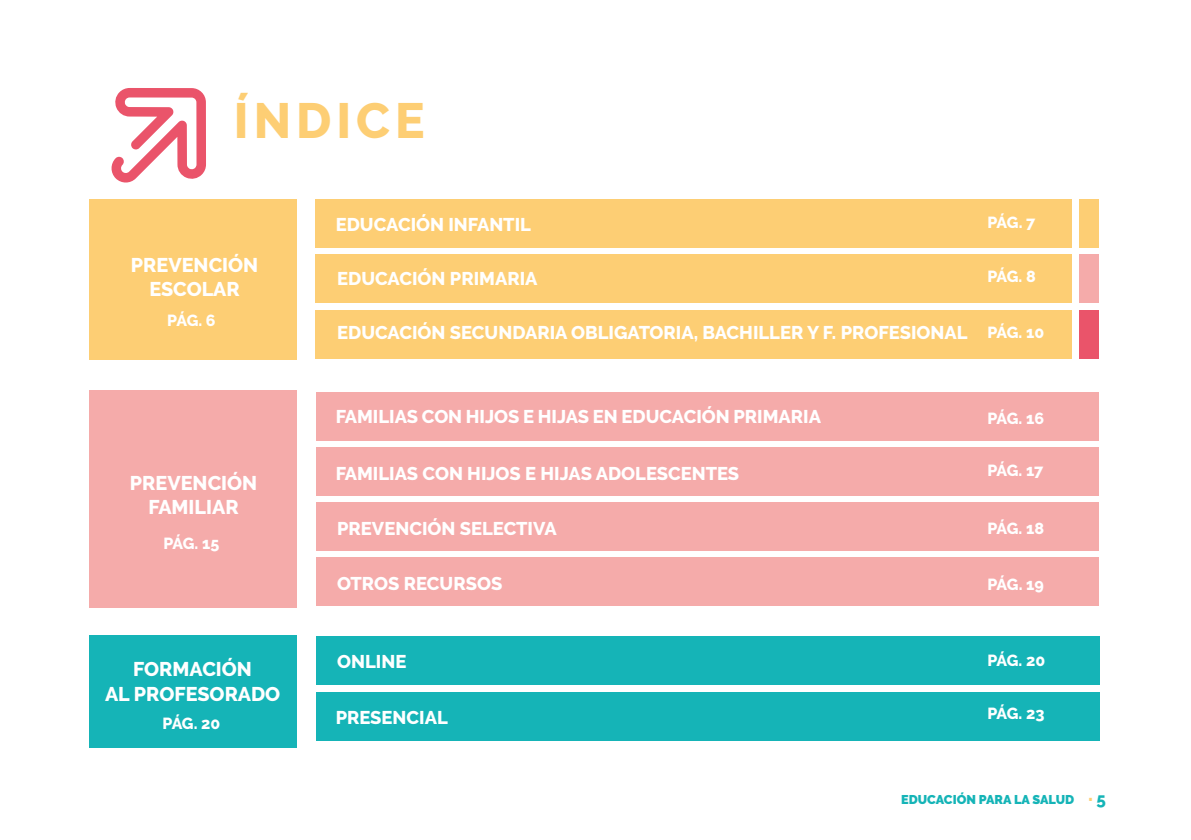
<style>
.page{position:relative;width:1191px;height:840px;background:#fff}
.page>*{position:absolute;margin:0;border:0;box-sizing:border-box;transform-origin:0 0}
.t1{font:800 49.4px "Raleway";letter-spacing:.1em;color:#fdce74}
.t2{font:800 19.8px/23.8px "Raleway";color:#fff}
.t3{font:800 18.4px "Raleway";color:#fff}
.t4{font:800 16px "Raleway";letter-spacing:-.025em;color:#fff}
.t5{font:900 12.6px "Raleway";color:#15b4b7}
.s1{font-size:17px;color:#fdce74}
.s2{font-weight:800;font-size:17px}
</style>
<div class="page">
<div style="left:89px;top:199px;width:208px;height:161px;background:#fdce74"></div>
<div style="left:89px;top:390px;width:208px;height:217px;background:#f5abaa"></div>
<div style="left:89px;top:635px;width:208px;height:112px;background:#15b4b7"></div>
<div style="left:315px;top:199px;width:756px;height:48px;background:#fdce74"></div>
<div style="left:317px;top:392px;width:782px;height:48px;background:#f5abaa"></div>
<div style="left:315px;top:254px;width:756px;height:49px;background:#fdce74"></div>
<div style="left:317px;top:447px;width:782px;height:48px;background:#f5abaa"></div>
<div style="left:317px;top:636px;width:783px;height:48px;background:#15b4b7"></div>
<div style="left:315px;top:310px;width:756px;height:48px;background:#fdce74"></div>
<div style="left:317px;top:502px;width:782px;height:48px;background:#f5abaa"></div>
<div style="left:317px;top:692px;width:783px;height:48px;background:#15b4b7"></div>
<div style="left:1080px;top:199px;width:19px;height:48px;background:#fdce74"></div>
<div style="left:1080px;top:254px;width:19px;height:49px;background:#f5abaa"></div>
<div style="left:1080px;top:310px;width:19px;height:48px;background:#ea546a"></div>
<div style="left:317px;top:557px;width:782px;height:48px;background:#f5abaa"></div>
<svg style="left:111px;top:88px;width:95px;height:95px"></svg>
<h1 class="t1" style="left:234px;top:92px;width:192px">ÍNDICE</h1>
<p class="t2" style="left:149px;top:253px;width:14px;text-indent:-18px">PREVENCIÓN<br>ESCOLAR</p>
<p class="t4" style="left:167px;top:311px;width:50px">PÁG. 6</p>
<p class="t2" style="left:149px;top:471px;width:92px;text-indent:-19px">PREVENCIÓN<br>FAMILIAR</p>
<p class="t4" style="left:163px;top:533px;width:58px">PÁG. 15</p>
<p class="t2" style="left:105px;top:656px;width:148px;line-height:25px;text-indent:28px">FORMACIÓN<br>AL PROFESORADO</p>
<p class="t4" style="left:162px;top:713px;width:59px">PÁG. 20</p>
<p class="t3" style="left:336px;top:214px;width:124px">EDUCACIÓN INFANTIL</p>
<p class="t4" style="left:987px;top:213px;width:50px">PÁG. 7</p>
<p class="t3" style="left:337px;top:267px;width:202px">EDUCACIÓN PRIMARIA</p>
<p class="t3" style="left:337px;top:322px;width:126px">EDUCACIÓN SECUNDARIA</p>
<p class="t3" style="left:571px;top:322px;width:13px">OBLIGATORIA</p>
<p class="t3" style="left:693px;top:322px;width:22px">, BACH</p>
<p class="t3" style="left:753px;top:322px;width:18px">ILLER</p>
<p class="t3" style="left:807px;top:322px;width:46px">YF. PROFESIONAL</p>
<p class="t4" style="left:987px;top:267px;width:50px">PÁG. 8</p>
<p class="t4" style="left:987px;top:323px;width:58px">PÁG. 10</p>
<p class="t3" style="left:336px;top:406px;width:487px">FAMILIAS CON HIJOS E HIJAS EN EDUCACIÓN PRIMARIA</p>
<p class="t3" style="left:336px;top:463px;width:405px">FAMILIAS CON HIJOS E HIJAS ADOLESCENTES</p>
<p class="t3" style="left:337px;top:517px;width:221px">PREVENCIÓN SELECTIVA</p>
<p class="t3" style="left:337px;top:572px;width:167px">OTROS RECURSOS</p>
<p class="t3" style="left:337px;top:650px;width:71px">ONLINE</p>
<p class="t3" style="left:336px;top:706px;width:114px">PRESENCIAL</p>
<p class="t4" style="left:987px;top:409px;width:58px">PÁG. 16</p>
<p class="t4" style="left:987px;top:461px;width:58px">PÁG. 17</p>
<p class="t4" style="left:987px;top:519px;width:58px">PÁG. 18</p>
<p class="t4" style="left:987px;top:574px;width:58px">PÁG. 19</p>
<p class="t4" style="left:987px;top:651px;width:59px">PÁG. 20</p>
<p class="t4" style="left:987px;top:703px;width:59px">PÁG. 23</p>
<p class="t5" style="left:901px;top:791px;width:206px">EDUCACIÓN PARA LA SALUD <span class="s1">·</span> <span class="s2">5</span></p>
</div>
